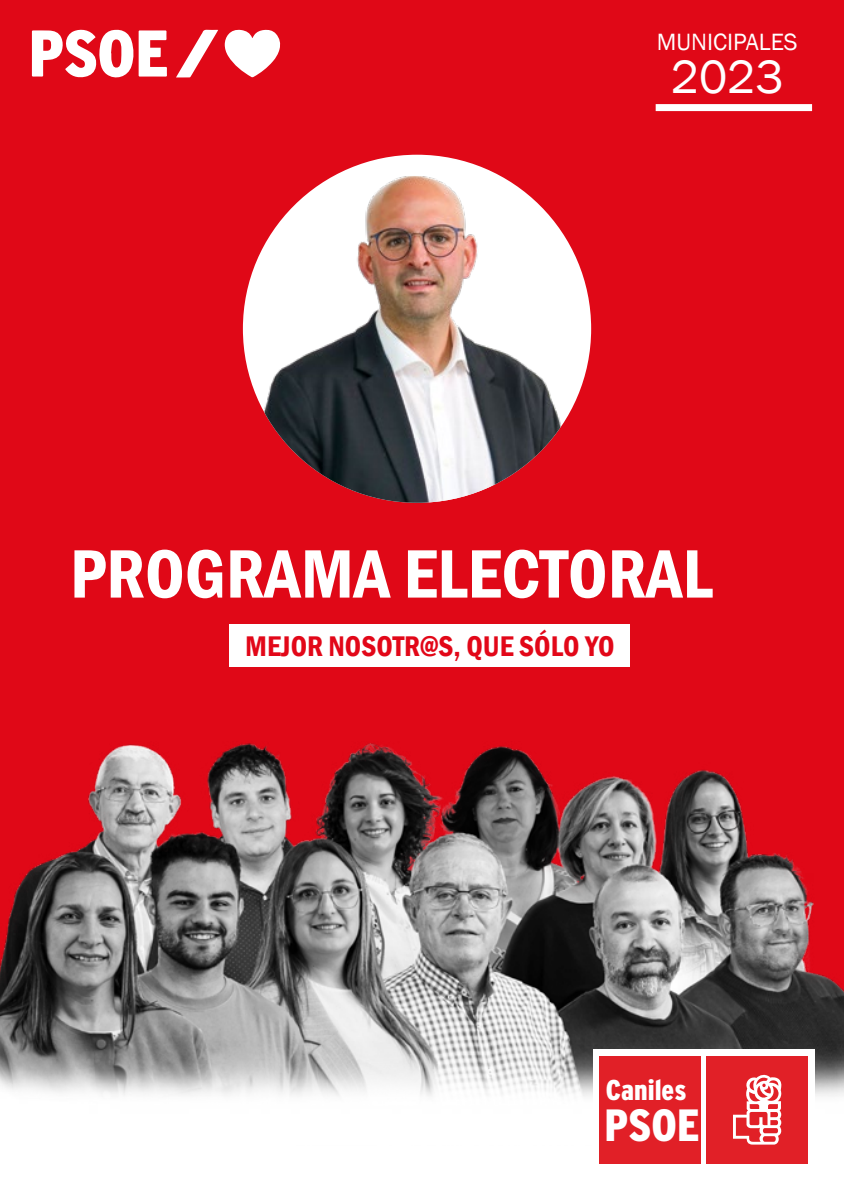
<style>
.page{position:relative;width:844px;height:1191px;background:#fff}
.page>*{position:absolute;margin:0;border:0;box-sizing:border-box;transform-origin:0 0}
.t1{font:600 condensed 70.88px "Franklin Gothic";color:#fff}
.t2{font:47.95px "Franklin Gothic";color:#fff}
.t3{font:900 condensed 45.15px "Interstate";color:#fff}
.t4{font:600 condensed 29.22px "Franklin Gothic";color:#e20718}
.t5{font:900 condensed 28.7px "Interstate";color:#fff}
.t6{font:24.15px "Franklin Gothic";color:#fff}
</style>
<div class="page">
<div style="left:0;top:0;width:843px;height:1191px;background:#e00817"></div>
<div style="left:0;top:1029px;width:843px;height:162px;background:#fff"></div>
<img style="left:0;top:743px;width:843px;height:354px">
<div style="left:592px;top:1049px;width:222px;height:121px;background:#fff"></div>
<div style="left:706px;top:1056px;width:101px;height:107px;background:#e12027"></div>
<svg style="left:733px;top:1074px;width:48px;height:70px"></svg>
<div style="left:599px;top:1056px;width:101px;height:107px;background:#e12027"></div>
<div style="left:230px;top:624px;width:399px;height:43px;background:#fff"></div>
<svg style="left:32px;top:29px;width:135px;height:49px"></svg>
<svg style="left:225px;top:29px;width:56px;height:48px"></svg>
<svg style="left:176px;top:30px;width:42px;height:47px"></svg>
<div style="left:655px;top:104px;width:156px;height:7px;background:#fff"></div>
<img style="left:243px;top:176px;width:348px;height:327px">
<p class="t6" style="left:656px;top:27px;width:142px">MUNICIPALES</p>
<h2 class="t2" style="left:670px;top:48px;width:114px">2023</h2>
<h1 class="t1" style="left:70px;top:526px;width:644px">PROGRAMA ELECTORAL</h1>
<p class="t4" style="left:245px;top:627px;width:371px">MEJOR NOSOTR@S, QUE SÓLO YO</p>
<p class="t5" style="left:605px;top:1074px;width:82px">Caniles</p>
<h3 class="t3" style="left:604px;top:1099px;width:97px">PSOE</h3>
</div>
